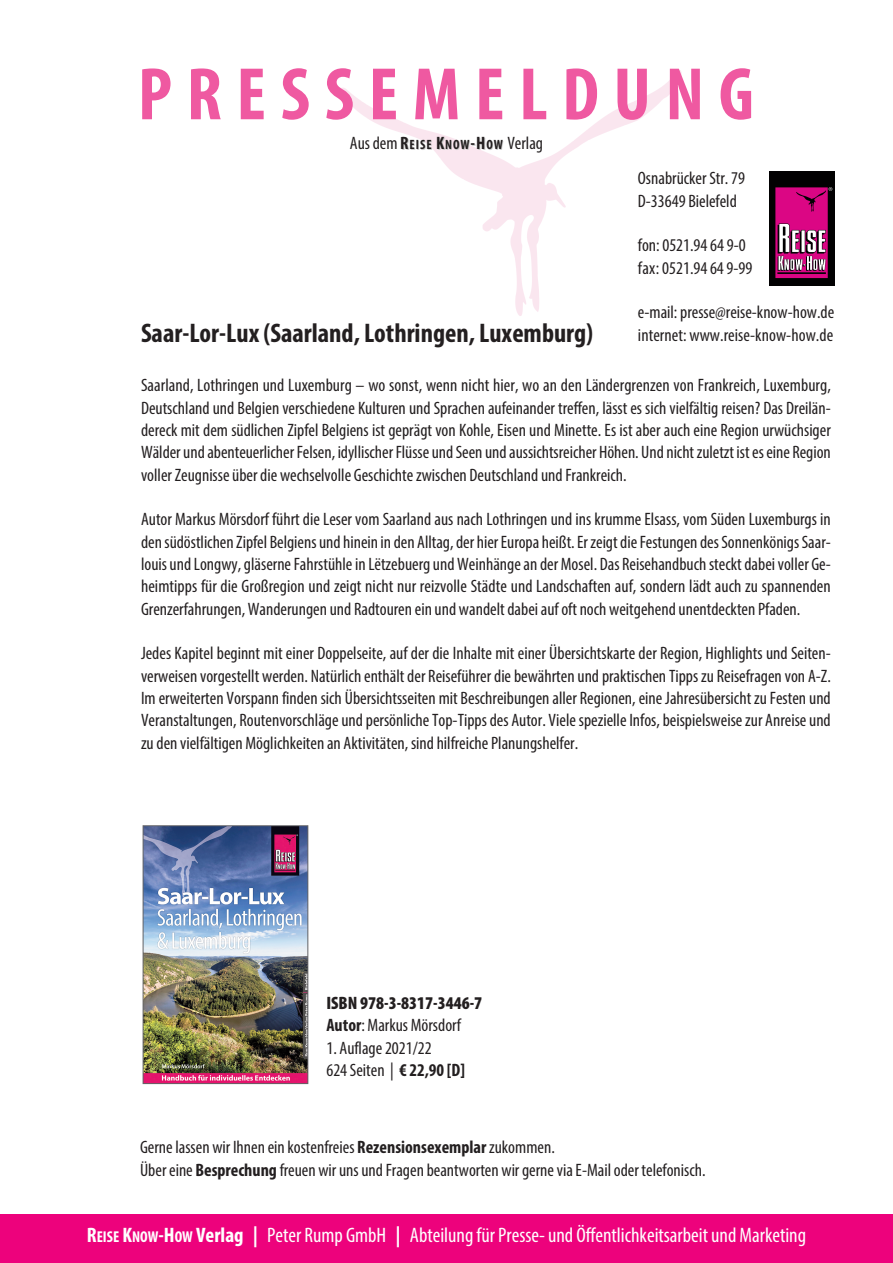
<style>
.page{position:relative;width:893px;height:1263px;background:#fff}
.page>*{position:absolute;margin:0;border:0;box-sizing:border-box;transform-origin:0 0}
.t1{font:700 condensed 75px "Myriad Pro";letter-spacing:.195em;color:#ef59a1}
.t2{font:700 condensed 27px "Myriad Pro";color:#231f20}
.t3{font:condensed 21px "Myriad Pro";color:#fff}
.t4{font:condensed 18px/22.4px "Myriad Pro";color:#231f20}
.t5{font:900 condensed 18px/22.4px "Myriad Pro";color:#231f20}
.s1{font-weight:700}
.s2{font-weight:700;font-size:13.5px}
.s3{font-weight:700;font-size:13.5px;color:#ccc}
.s4{font-weight:400}
.s5{font-weight:700;font-size:15.75px}
</style>
<div class="page">
<img style="left:340px;top:70px;width:342px;height:246px">
<img style="left:145px;top:827px;width:161px;height:255px">
<div style="left:143px;top:825px;width:165px;height:259px;border:1px solid #636366"></div>
<img style="left:770px;top:171px;width:64px;height:115px">
<div style="left:0;top:1215px;width:893px;height:48px;background:#ed027c"></div>
<h1 class="t1" style="left:138px;top:67px;width:618px">PResseMeLDUnG</h1>
<p class="t4" style="left:350px;top:134px;width:195px">Ausdem<span class="s1">R</span><span class="s2">eise</span> <span class="s1">K</span><span class="s3">n</span><span class="s2">o</span><span class="s3">w</span><span class="s1">-H</span><span class="s2">o</span><span class="s3">w</span> Verlag</p>
<p class="t4" style="left:638px;top:169px;width:108px">OsnabrückerStr.79<br>D-33649 Bielefeld</p>
<p class="t4" style="left:638px;top:236px;width:116px">fon:0521.94649-0 fax: 0521.94649-99</p>
<p class="t4" style="left:638px;top:303px;width:198px">e-mail:presse@reise-know-how.de internet: www.reise-know-how.de</p>
<h2 class="t2" style="left:141px;top:324px;width:454px">saar-Lor-Lux(saarland,Lothringen,Luxemburg)</h2>
<p class="t4" style="left:141px;top:376px;width:691px;text-align:justify">Saarland, Lothringen und Luxemburg – wo sonst, wenn nicht hier, wo an den Ländergrenzen von Frankreich, Luxemburg, Deutschland und Belgien verschiedene Kulturen und Sprachen aufeinander treffen, lässt es sich vielfältig reisen? Das Dreilän&shy;dereck mit dem südlichen Zipfel Belgiens ist geprägt von Kohle, Eisen und Minette. Es ist aber auch eine Region urwüchsiger WälderundabenteuerlicherFelsen, idyllischerFlüsseundSeen undaussichtsreicher Höhen. Und nichtzuletzt isteseine Region vollerZeugnisseüberdie wechselvolle Geschichtezwischen DeutschlandundFrankreich.</p>
<p class="t4" style="left:141px;top:510px;width:691px;text-align:justify">Autor Markus Mörsdorf führt die Leser vom Saarland aus nach Lothringen und ins krumme Elsass, vom Süden Luxemburgs in den südöstlichen Zipfel Belgiensund hinein in den Alltag,der hierEuropa heißt.ErzeigtdieFestungen desSonnenkönigsSaar&shy;louisundLongwy,gläserneFahrstühlein LëtzebuergundWeinhängean derMosel. Das Reisehandbuch stecktdabeivoller Ge&shy;heimtipps für die Großregion und zeigt nicht nur reizvolle Städte und Landschaften auf, sondern lädt auch zu spannenden Grenzerfahrungen,Wanderungen und Radtouren ein und wandeltdabeiaufoft noch weitgehendunentdeckten Pfaden.</p>
<p class="t4" style="left:141px;top:644px;width:691px;text-align:justify">Jedes Kapitel beginnt mit einer Doppelseite, auf der die Inhalte mit einer Übersichtskarte der Region, Highlights und Seiten&shy;verweisen vorgestellt werden. Natürlich enthält der Reiseführer die bewährten und praktischen Tipps zu Reisefragen von A-Z.<br>Im erweiterten Vorspann finden sich Übersichtsseiten mit Beschreibungen aller Regionen, eine Jahresübersicht zu Festen und Veranstaltungen, RoutenvorschlägeundpersönlicheTop-Tippsdes Autor. VielespezielleInfos,beispielsweisezur Anreiseund zuden vielfältigenMöglichkeiten an Aktivitäten, sind hilfreichePlanungshelfer.</p>
<p class="t5" style="left:326px;top:993px;width:157px">ISBN 978-3-8317-3446-7<br><span class="s1">Autor</span><span class="s4">:MarkusMörsdorf</span></p>
<p class="t4" style="left:326px;top:1038px;width:140px">1. Auflage2021/22<br>624Seiten | <span class="s1">€ 22,90 [D]</span></p>
<p class="t4" style="left:140px;top:1138px;width:567px">Gernelassen wir Ihnen ein kostenfreies <span class="s1">Rezensionsexemplar</span>zukommen.<br>Übereine <span class="s1">Besprechung</span> freuen wirunsundFragen beantworten wirgerneviaE-Mailoder telefonisch.</p>
<p class="t3" style="left:87px;top:1227px;width:721px"><span class="s1">R</span><span class="s5">eise</span> <span class="s1">K</span><span class="s5">now</span><span class="s1">-H</span><span class="s5">ow</span> <span class="s1">Verlag |</span> Peter Rump GmbH <span class="s1">|</span> AbteilungfürPresse-und ÖffentlichkeitsarbeitundMarketing</p>
</div>
